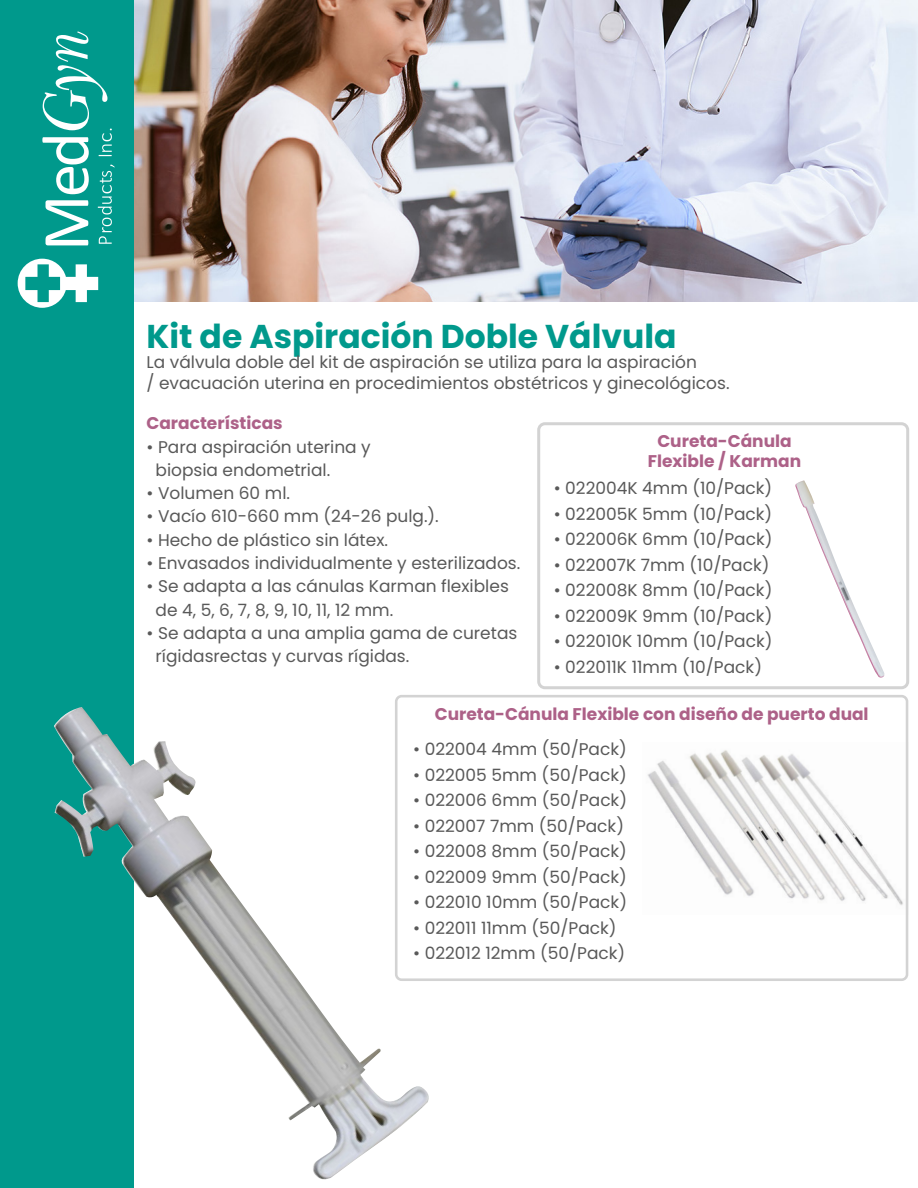
<style>
.page{position:relative;width:918px;height:1188px;background:#fff}
.page>*{position:absolute;margin:0;border:0;box-sizing:border-box;transform-origin:0 0}
.t1{font:700 33px "Poppins";color:#00998c}
.t2{font:16.95px/23.2px "Poppins";color:#595959}
.t3{font:700 16.95px/20.4px "Poppins";color:#ad6188;text-align:center}
</style>
<div class="page">
<img style="left:647px;top:750px;width:256px;height:156px">
<div style="left:395px;top:695px;width:513px;height:286px;border:3px solid #d3d3d3;border-radius:5px"></div>
<img style="left:795px;top:480px;width:90px;height:198px">
<div style="left:537px;top:422px;width:372px;height:267px;border:3px solid #d3d3d3;border-radius:6px"></div>
<img style="left:134px;top:1px;width:784px;height:300px">
<div style="left:0;top:0;width:133px;height:1188px;background:#00998c"></div>
<svg style="left:18px;top:259px;width:80px;height:49px"></svg>
<svg style="left:42px;top:31px;width:73px;height:214px"></svg>
<img style="left:54px;top:713px;width:375px;height:468px">
<h1 class="t1" style="left:147px;top:317px;width:531px">Kit de Aspiración Doble Válvula</h1>
<p class="t2" style="left:147px;top:352px;width:585px;line-height:20.4px">La válvula doble del kit de aspiración se utiliza para la aspiración<br>/ evacuación uterina en procedimientos obstétricos y ginecológicos.</p>
<p class="t3" style="left:147px;top:413px;width:138px">Características</p>
<p class="t2" style="left:156px;top:435px;width:217px;text-indent:-9px">• Para aspiración uterina y biopsia endometrial.</p>
<p class="t2" style="left:147px;top:482px;width:145px">• Volumen 60 ml.</p>
<p class="t2" style="left:147px;top:505px;width:294px">• Vacío 610-660 mm (24-26 pulg.).</p>
<p class="t2" style="left:147px;top:528px;width:243px">• Hecho de plástico sin látex.</p>
<p class="t2" style="left:147px;top:552px;width:375px">• Envasados individualmente y esterilizados.</p>
<p class="t2" style="left:156px;top:575px;width:355px;text-indent:-9px">• Se adapta a las cánulas Karman flexibles de 4, 5, 6, 7, 8, 9, 10, 11, 12 mm.</p>
<p class="t2" style="left:156px;top:621px;width:363px;text-indent:-9px">• Se adapta a una amplia gama de curetas rígidasrectas y curvas rígidas.</p>
<p class="t3" style="left:648px;top:431px;width:155px">Cureta-Cánula<br>Flexible / Karman</p>
<p class="t2" style="left:554px;top:477px;width:220px">• 022004K 4mm (10/Pack)</p>
<p class="t2" style="left:554px;top:502px;width:220px">• 022005K 5mm (10/Pack)</p>
<p class="t2" style="left:554px;top:528px;width:220px">• 022006K 6mm (10/Pack)</p>
<p class="t2" style="left:554px;top:553px;width:217px">• 022007K 7mm (10/Pack)</p>
<p class="t2" style="left:554px;top:579px;width:220px">• 022008K 8mm (10/Pack)</p>
<p class="t2" style="left:554px;top:604px;width:220px">• 022009K 9mm (10/Pack)</p>
<p class="t2" style="left:554px;top:630px;width:220px">• 022010K 10mm (10/Pack)</p>
<p class="t2" style="left:554px;top:655px;width:210px">• 022011K 11mm (10/Pack)</p>
<p class="t3" style="left:435px;top:704px;width:435px">Cureta-Cánula Flexible con diseño de puerto dual</p>
<p class="t2" style="left:413px;top:738px;width:215px">• 022004 4mm (50/Pack)</p>
<p class="t2" style="left:413px;top:763px;width:215px">• 022005 5mm (50/Pack)</p>
<p class="t2" style="left:413px;top:789px;width:215px">• 022006 6mm (50/Pack)</p>
<p class="t2" style="left:413px;top:814px;width:212px">• 022007 7mm (50/Pack)</p>
<p class="t2" style="left:413px;top:840px;width:215px">• 022008 8mm (50/Pack)</p>
<p class="t2" style="left:413px;top:865px;width:215px">• 022009 9mm (50/Pack)</p>
<p class="t2" style="left:413px;top:891px;width:215px">• 022010 10mm (50/Pack)</p>
<p class="t2" style="left:413px;top:916px;width:205px">• 022011 11mm (50/Pack)</p>
<p class="t2" style="left:413px;top:942px;width:214px">• 022012 12mm (50/Pack)</p>
</div>
